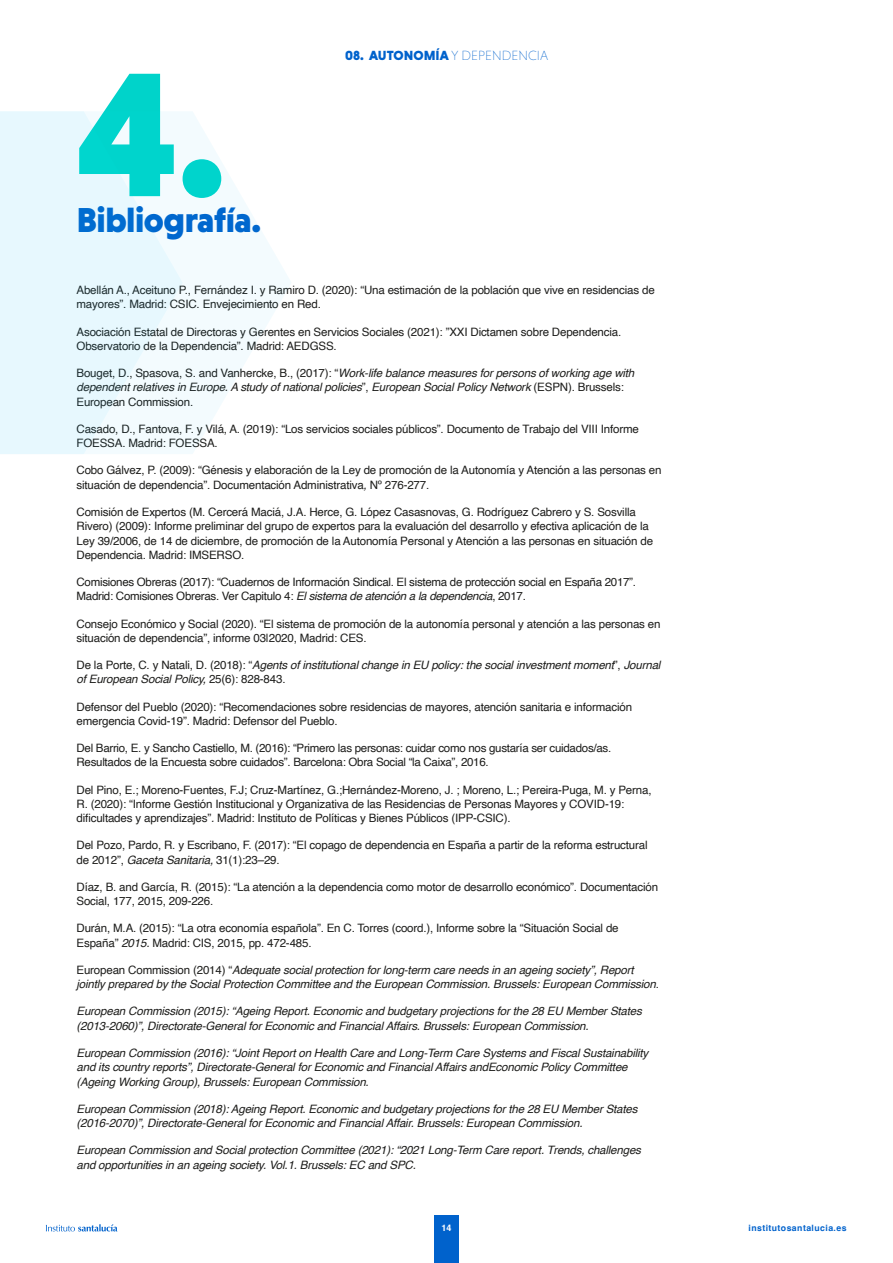
<style>
.page{position:relative;width:893px;height:1263px;background:#fff}
.page>*{position:absolute;margin:0;border:0;box-sizing:border-box;transform-origin:0 0}
.t1{font:900 180px "Niveau Grotesk";color:#00d3ca}
.t2{font:900 35.25px "Niveau Grotesk";letter-spacing:-.015em;color:#0062cc}
.t3{font:900 13.5px "Niveau Grotesk";color:#0062cc}
.t4{font:11.55px/14.4px "Helvetica";letter-spacing:-.015em;color:#1d1d1b}
.t5{font:italic 11.55px/14.4px "Helvetica";letter-spacing:-.015em;color:#1d1d1b}
.t6{font:700 9px "Helvetica";color:#fff}
.t7{font:700 8.7px "Helvetica";letter-spacing:.05em;color:#0062cc}
.s1{font-weight:200}
.s2{font-style:normal}
.s3{font-style:italic}
</style>
<div class="page">
<svg style="left:183px;top:112px;width:108px;height:342px;fill:#f3fbfe"></svg>
<svg style="left:0;top:111px;width:183px;height:343px;fill:#e7f8fe"></svg>
<div style="left:434px;top:1215px;width:25px;height:48px;background:#0062cc"></div>
<svg style="left:46px;top:1224px;width:71px;height:7px"></svg>
<h1 class="t1" style="left:77px;top:30px;width:152px">4.</h1>
<h2 class="t2" style="left:77px;top:199px;width:186px">Bibliografía.</h2>
<p class="t3" style="left:345px;top:47px;width:205px">08. AUTONOMÍA <span class="s1">Y DEPENDENCIA</span></p>
<p class="t4" style="left:77px;top:283px;width:580px">Abellán A., Aceituno P., Fernández I. y Ramiro D. (2020): “Una estimación de la población que vive en residencias de mayores”. Madrid: CSIC. Envejecimiento en Red.</p>
<p class="t4" style="left:77px;top:325px;width:546px">Asociación Estatal de Directoras y Gerentes en Servicios Sociales (2021): ”XXI Dictamen sobre Dependencia.<br>Observatorio de la Dependencia”. Madrid: AEDGSS.</p>
<p class="t5" style="left:77px;top:366px;width:559px"><span class="s2">Bouget, D., Spasova, S. and Vanhercke, B., (2017): “</span>Work-life balance measures for persons of working age with dependent relatives in Europe. A study of national policies<span class="s2">”,</span> European Social Policy Network <span class="s2">(ESPN). Brussels:<br>European Commission.</span></p>
<p class="t4" style="left:77px;top:422px;width:564px">Casado, D., Fantova, F. y Vilá, A. (2019): “Los servicios sociales públicos”. Documento de Trabajo del VIII Informe<br>FOESSA. Madrid: FOESSA.</p>
<p class="t4" style="left:77px;top:463px;width:586px">Cobo Gálvez, P. (2009): “Génesis y elaboración de la Ley de promoción de la Autonomía y Atención a las personas en situación de dependencia”. Documentación Administrativa<span class="s3">,</span> Nº 276-277.</p>
<p class="t4" style="left:77px;top:505px;width:578px">Comisión de Expertos (M. Cercerá Maciá, J.A. Herce, G. López Casasnovas, G. Rodríguez Cabrero y S. Sosvilla Rivero) (2009): Informe preliminar del grupo de expertos para la evaluación del desarrollo y efectiva aplicación de la Ley 39/2006, de 14 de diciembre, de promoción de la Autonomía Personal y Atención a las personas en situación de Dependencia. Madrid: IMSERSO.</p>
<p class="t4" style="left:77px;top:575px;width:561px">Comisiones Obreras (2017): “Cuadernos de Información Sindical. El sistema de protección social en España 2017”.<br>Madrid: Comisiones Obreras. Ver Capitulo 4: <span class="s3">El sistema de atención a la dependencia</span>, 2017.</p>
<p class="t4" style="left:77px;top:617px;width:586px">Consejo Económico y Social (2020). “El sistema de promoción de la autonomía personal y atención a las personas en situación de dependencia”, informe 03|2020, Madrid: CES.</p>
<p class="t5" style="left:77px;top:658px;width:585px"><span class="s2">De la Porte, C. y Natali, D. (2018): “</span>Agents of institutional change in EU policy: the social investment moment<span class="s2">”,</span> Journal of European Social Policy, <span class="s2">25(6): 828-843.</span></p>
<p class="t4" style="left:77px;top:700px;width:557px">Defensor del Pueblo (2020): “Recomendaciones sobre residencias de mayores, atención sanitaria e información emergencia Covid-19”. Madrid: Defensor del Pueblo.</p>
<p class="t4" style="left:77px;top:741px;width:536px">Del Barrio, E. y Sancho Castiello, M. (2016): “Primero las personas: cuidar como nos gustaría ser cuidados/as.<br>Resultados de la Encuesta sobre cuidados”. Barcelona: Obra Social “la Caixa”, 2016.</p>
<p class="t4" style="left:77px;top:783px;width:577px">Del Pino, E.; Moreno-Fuentes, F.J; Cruz-Martínez, G.;Hernández-Moreno, J. ; Moreno, L.; Pereira-Puga, M. y Perna,<br>R. (2020): “Informe Gestión Institucional y Organizativa de las Residencias de Personas Mayores y COVID-19: dificultades y aprendizajes”<span class="s3">.</span> Madrid: Instituto de Políticas y Bienes Públicos (IPP-CSIC).</p>
<p class="t4" style="left:77px;top:838px;width:573px">Del Pozo, Pardo, R. y Escribano, F. (2017): “El copago de dependencia en España a partir de la reforma estructural de 2012”, <span class="s3">Gaceta Sanitaria,</span> 31(1):23–29.</p>
<p class="t4" style="left:77px;top:880px;width:583px">Díaz, B. and García, R. (2015): “La atención a la dependencia como motor de desarrollo económico”. Documentación<br>Social, 177, 2015, 209-226.</p>
<p class="t4" style="left:77px;top:921px;width:544px">Durán, M.A. (2015): “La otra economía española”. En C. Torres (coord.), Informe sobre la “Situación Social de<br>España” <span class="s3">2015.</span> Madrid: CIS, 2015, pp. 472-485.</p>
<p class="t5" style="left:77px;top:963px;width:584px"><span class="s2">European Commission (2014) “</span>Adequate social protection for long-term care needs in an ageing society”, Report jointly prepared by the Social Protection Committee and the European Commission. Brussels: European Commission<span class="s2">.</span></p>
<p class="t5" style="left:77px;top:1004px;width:567px">European Commission (2015): “Ageing Report. Economic and budgetary projections for the 28 EU Member States (2013-2060)”, Directorate-General for Economic and Financial Affairs. Brussels: European Commission.</p>
<p class="t5" style="left:77px;top:1046px;width:573px">European Commission (2016): “Joint Report on Health Care and Long-Term Care Systems and Fiscal Sustainability and its country reports”, Directorate-General for Economic and Financial Affairs andEconomic Policy Committee (Ageing Working Group), Brussels: European Commission.</p>
<p class="t5" style="left:77px;top:1102px;width:563px">European Commission (2018): Ageing Report. Economic and budgetary projections for the 28 EU Member States (2016-2070)”, Directorate-General for Economic and Financial Affair. Brussels: European Commission.</p>
<p class="t5" style="left:77px;top:1143px;width:566px">European Commission and Social protection Committee (2021): “2021 Long-Term Care report. Trends, challenges and opportunities in an ageing society. Vol.1. Brussels: EC and SPC.</p>
<p class="t6" style="left:441px;top:1223px;width:12px">14</p>
<p class="t7" style="left:748px;top:1223px;width:100px">institutosantalucia.es</p>
</div>
